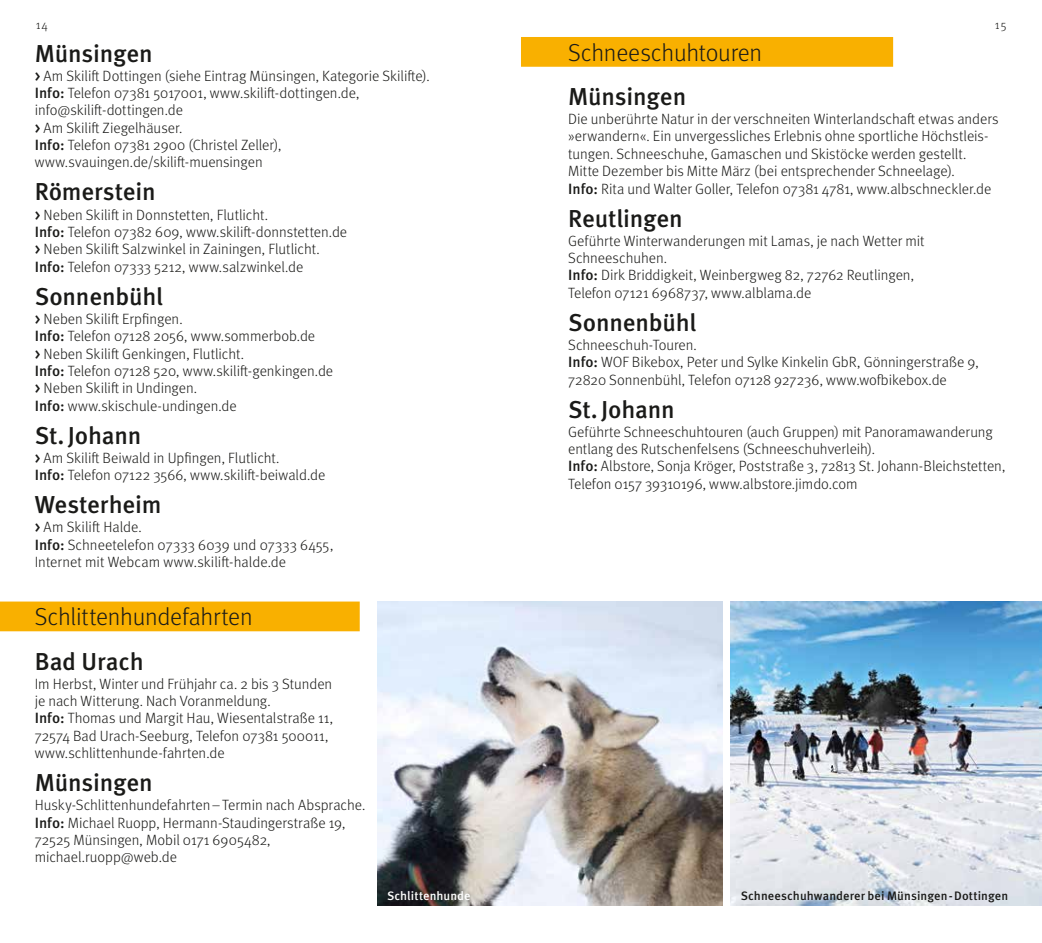
<style>
.page{position:relative;width:1042px;height:943px;background:#fff}
.page>*{position:absolute;margin:0;border:0;box-sizing:border-box;transform-origin:0 0}
.t1{font:500 24.5px "Meta Pro";letter-spacing:-.01em;color:#1a1a18}
.t2{font:300 24.5px "Meta Pro";letter-spacing:-.01em;color:#1a1a18}
.t3{font:300 14.88px/17.3px "Meta Pro";color:#1a1a18}
.t4{font:500 12.25px "Meta Pro";letter-spacing:.01em;color:#1a1a18}
.t5{font:500 12.25px "Meta Pro";letter-spacing:.005em;color:#fff}
.t6{font:300 12.25px "Meta Pro";color:#1a1a18}
.s1{font-weight:500}
</style>
<div class="page">
<img style="left:377px;top:601px;width:345px;height:304px">
<div style="left:0;top:601px;width:360px;height:30px;background:#f9b000"></div>
<div style="left:521px;top:37px;width:372px;height:30px;background:#f9b000"></div>
<img style="left:730px;top:601px;width:312px;height:304px">
<p class="t6" style="left:35px;top:16px;width:15px">14</p>
<p class="t6" style="left:994px;top:16px;width:15px">15</p>
<h1 class="t1" style="left:35px;top:34px;width:120px">Münsingen</h1>
<p class="t3" style="left:35px;top:66px;width:396px"><span class="s1">&gt;</span> Am Skilift Dottingen (siehe Eintrag Münsingen, Kategorie Skilifte).<br><span class="s1">Info:</span> Telefon 07381 5017001, www.skilift-dottingen.de, info@skilift-dottingen.de<br><span class="s1">&gt;</span> Am Skilift Ziegelhäuser.<br><span class="s1">Info:</span> Telefon 07381 2900 (Christel Zeller), www.svauingen.de/skilift-muensingen</p>
<h1 class="t1" style="left:35px;top:173px;width:122px">Römerstein</h1>
<p class="t3" style="left:35px;top:205px;width:314px"><span class="s1">&gt;</span> Neben Skilift in Donnstetten, Flutlicht.<br><span class="s1">Info:</span> Telefon 07382 609, www.skilift-donnstetten.de <span class="s1">&gt;</span> Neben Skilift Salzwinkel in Zainingen, Flutlicht.<br><span class="s1">Info:</span> Telefon 07333 5212, www.salzwinkel.de</p>
<h1 class="t1" style="left:35px;top:277px;width:130px">Sonnenbühl</h1>
<p class="t3" style="left:35px;top:309px;width:300px"><span class="s1">&gt;</span> Neben Skilift Erpfingen.<br><span class="s1">Info:</span> Telefon 07128 2056, www.sommerbob.de<br><span class="s1">&gt;</span> Neben Skilift Genkingen, Flutlicht.<br><span class="s1">Info:</span> Telefon 07128 520, www.skilift-genkingen.de <span class="s1">&gt;</span> Neben Skilift in Undingen.<br><span class="s1">Info:</span> www.skischule-undingen.de</p>
<h1 class="t1" style="left:35px;top:416px;width:108px">St.Johann</h1>
<p class="t3" style="left:35px;top:448px;width:292px"><span class="s1">&gt;</span> Am Skilift Beiwald in Upfingen, Flutlicht.<br><span class="s1">Info:</span> Telefon 07122 3566, www.skilift-beiwald.de</p>
<h1 class="t1" style="left:35px;top:485px;width:128px">Westerheim</h1>
<p class="t3" style="left:35px;top:517px;width:300px"><span class="s1">&gt;</span> Am Skilift Halde.<br><span class="s1">Info:</span> Schneetelefon 07333 6039 und 07333 6455,<br>Internet mit Webcam www.skilift-halde.de</p>
<h1 class="t2" style="left:35px;top:599px;width:219px">Schlittenhundefahrten</h1>
<h1 class="t1" style="left:35px;top:642px;width:111px">Bad Urach</h1>
<p class="t3" style="left:35px;top:674px;width:300px">Im Herbst, Winter und Frühjahr ca. 2 bis 3 Stunden je nach Witterung. Nach Voranmeldung.<br><span class="s1">Info:</span> Thomas und Margit Hau, Wiesentalstraße 11, 72574 Bad Urach-Seeburg, Telefon 07381 500011, www.schlittenhunde-fahrten.de</p>
<h1 class="t1" style="left:35px;top:763px;width:120px">Münsingen</h1>
<p class="t3" style="left:35px;top:795px;width:332px">Husky-Schlittenhundefahrten–Termin nach Absprache.<br><span class="s1">Info:</span> Michael Ruopp, Hermann-Staudingerstraße 19, 72525 Münsingen, Mobil 0171 6905482, michael.ruopp@web.de</p>
<h1 class="t2" style="left:568px;top:34px;width:196px">Schneeschuhtouren</h1>
<h1 class="t1" style="left:568px;top:77px;width:120px">Münsingen</h1>
<p class="t3" style="left:568px;top:109px;width:432px">Die unberührte Natur in der verschneiten Winterlandschaft etwas anders »erwandern«. Ein unvergessliches Erlebnis ohne sportliche Höchstleis&shy;tungen. Schneeschuhe, Gamaschen und Skistöcke werden gestellt.<br>Mitte Dezember bis Mitte März (bei entsprechender Schneelage).<br><span class="s1">Info:</span> Rita und Walter Goller, Telefon 07381 4781, www.albschneckler.de</p>
<h1 class="t1" style="left:568px;top:199px;width:116px">Reutlingen</h1>
<p class="t3" style="left:568px;top:231px;width:358px">Geführte Winterwanderungen mit Lamas, je nach Wetter mit Schneeschuhen.<br><span class="s1">Info:</span> Dirk Briddigkeit, Weinbergweg 82, 72762 Reutlingen, Telefon 07121 6968737, www.alblama.de</p>
<h1 class="t1" style="left:568px;top:303px;width:130px">Sonnenbühl</h1>
<p class="t3" style="left:568px;top:335px;width:412px">Schneeschuh-Touren.<br><span class="s1">Info:</span> WOF Bikebox, Peter und Sylke Kinkelin GbR, Gönningerstraße 9,<br>72820 Sonnenbühl, Telefon 07128 927236, www.wofbikebox.de</p>
<h1 class="t1" style="left:568px;top:390px;width:108px">St.Johann</h1>
<p class="t3" style="left:568px;top:422px;width:439px">Geführte Schneeschuhtouren (auch Gruppen) mit Panoramawanderung entlang des Rutschenfelsens (Schneeschuhverleih).<br><span class="s1">Info:</span> Albstore, Sonja Kröger, Poststraße 3, 72813 St. Johann-Bleichstetten, Telefon 0157 39310196, www.albstore.jimdo.com</p>
<p class="t5" style="left:387px;top:886px;width:85px">Schlittenhunde</p>
<p class="t4" style="left:741px;top:886px;width:269px">Schneeschuhwanderer bei Münsingen-Dottingen</p>
</div>
